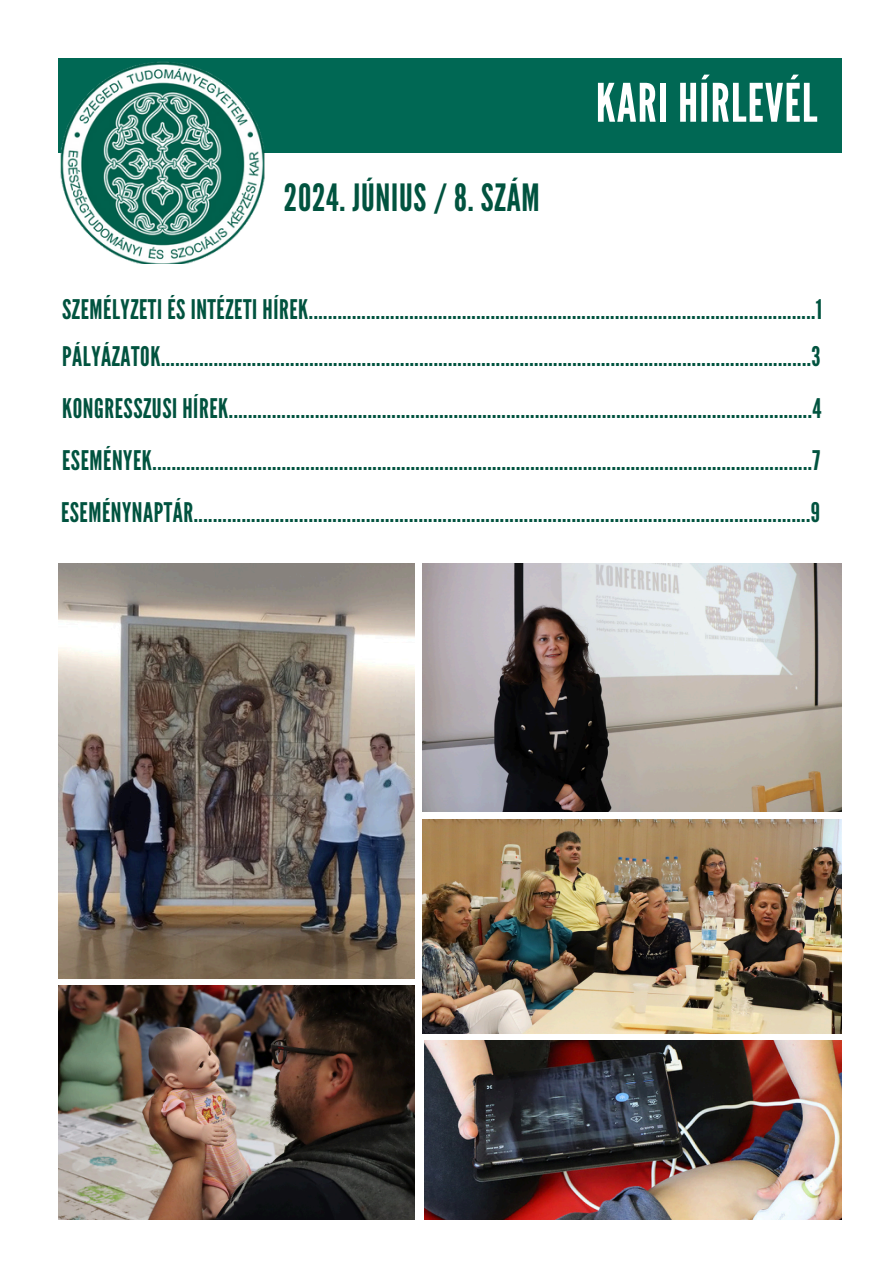
<style>
.page{position:relative;width:894px;height:1264px;background:#fff}
.page>*{position:absolute;margin:0;border:0;box-sizing:border-box;transform-origin:0 0}
.t1{font:52.95px "League Gothic";letter-spacing:.02em;color:#fff}
.t2{font:37.5px "League Gothic";letter-spacing:.02em;color:#01533f}
.t3{font:27px "League Gothic";letter-spacing:.02em;color:#01533f}
</style>
<div class="page">
<div style="left:58px;top:58px;width:783px;height:95px;background:#006854"></div>
<img style="left:60px;top:61px;width:205px;height:203px">
<img style="left:58px;top:564px;width:356px;height:414px">
<img style="left:58px;top:985px;width:356px;height:234px">
<img style="left:424px;top:1040px;width:416px;height:179px">
<img style="left:422px;top:564px;width:419px;height:247px">
<img style="left:422px;top:819px;width:419px;height:214px">
<p class="t2" style="left:284px;top:176px;width:257px">2024. JÚNIUS / 8. SZÁM</p>
<p class="t1" style="left:595px;top:72px;width:223px">KARI HÍRLEVÉL</p>
<p class="t3" style="left:62px;top:293px;width:761px">SZEMÉLYZETI ÉS INTÉZETI HÍREK..........................................................................................................1</p>
<p class="t3" style="left:62px;top:341px;width:759px">PÁLYÁZATOK........................................................................................................................................3</p>
<p class="t3" style="left:62px;top:392px;width:760px">KONGRESSZUSI HÍREK..........................................................................................................................4</p>
<p class="t3" style="left:62px;top:444px;width:759px">ESEMÉNYEK..........................................................................................................................................7</p>
<p class="t3" style="left:61px;top:496px;width:760px">ESEMÉNYNAPTÁR.................................................................................................................................9</p>
</div>
